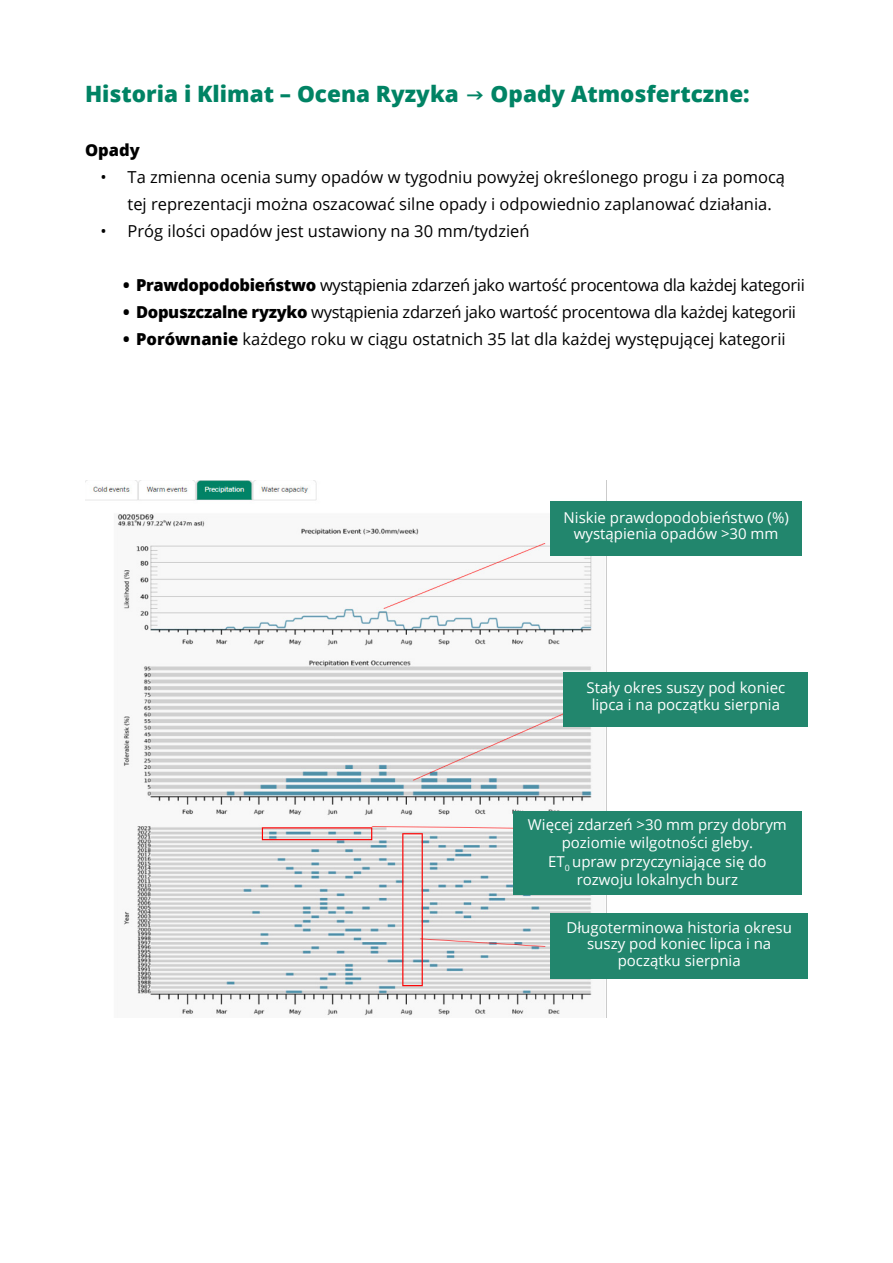
<style>
.page{position:relative;width:893px;height:1263px;background:#fff}
.page>*{position:absolute;margin:0;border:0;box-sizing:border-box;transform-origin:0 0}
.t1{font:800 22.5px "Open Sans";color:#008364}
.t2{font:16.5px/27px "Open Sans";color:#000}
.t3{font:16.5px "Open Sans";letter-spacing:-.02em;color:#000}
.t4{font:800 16.5px "Open Sans";color:#000}
.t5{font:15px/16.5px "Open Sans";color:#fff;text-align:center}
.s1{font-weight:800}
</style>
<div class="page">
<img style="left:85px;top:480px;width:723px;height:537px">
<div style="left:550px;top:502px;width:252px;height:54px;background:#22866d"></div>
<div style="left:564px;top:672px;width:244px;height:54px;background:#22866d"></div>
<div style="left:550px;top:914px;width:258px;height:65px;background:#22866d"></div>
<div style="left:513px;top:811px;width:288px;height:83px;background:#22866d"></div>
<h1 class="t1" style="left:85px;top:77px;width:666px">Historia i Klimat – Ocena Ryzyka → Opady Atmosfertczne:</h1>
<p class="t4" style="left:85px;top:138px;width:56px">Opady</p>
<p class="t2" style="left:128px;top:163px;width:659px;text-indent:-27px">• Ta zmienna ocenia sumy opadów w tygodniu powyżej określonego progu i za pomocą tej reprezentacji można oszacować silne opady i odpowiednio zaplanować działania.</p>
<p class="t2" style="left:101px;top:217px;width:431px">• Próg ilości opadów jest ustawiony na 30 mm/tydzień</p>
<p class="t3" style="left:123px;top:274px;width:683px"><span class="s1">• Prawdopodobieństwo</span> wystąpienia zdarzeń jako wartość procentowa dla każdej kategorii</p>
<p class="t3" style="left:123px;top:301px;width:674px"><span class="s1">• Dopuszczalne ryzyko</span> wystąpienia zdarzeń jako wartość procentowa dla każdej kategorii</p>
<p class="t2" style="left:123px;top:325px;width:664px"><span class="s1">• Porównanie</span> każdego roku w ciągu ostatnich 35 lat dla każdej występującej kategorii</p>
<p class="t5" style="left:564px;top:509px;width:227px">Niskie prawdopodobieństwo (%) wystąpienia opadów &gt;30 mm</p>
<p class="t5" style="left:587px;top:679px;width:200px">Stały okres suszy pod koniec lipca i na początku sierpnia</p>
<p class="t5" style="left:528px;top:816px;width:260px;line-height:18px">Więcej zdarzeń &gt;30 mm przy dobrym poziomie wilgotności gleby.<br>ET<sub>0</sub> upraw przyczyniające się do rozwoju lokalnych burz</p>
<p class="t5" style="left:566px;top:919px;width:227px">Długoterminowa historia okresu suszy pod koniec lipca i na początku sierpnia</p>
</div>
